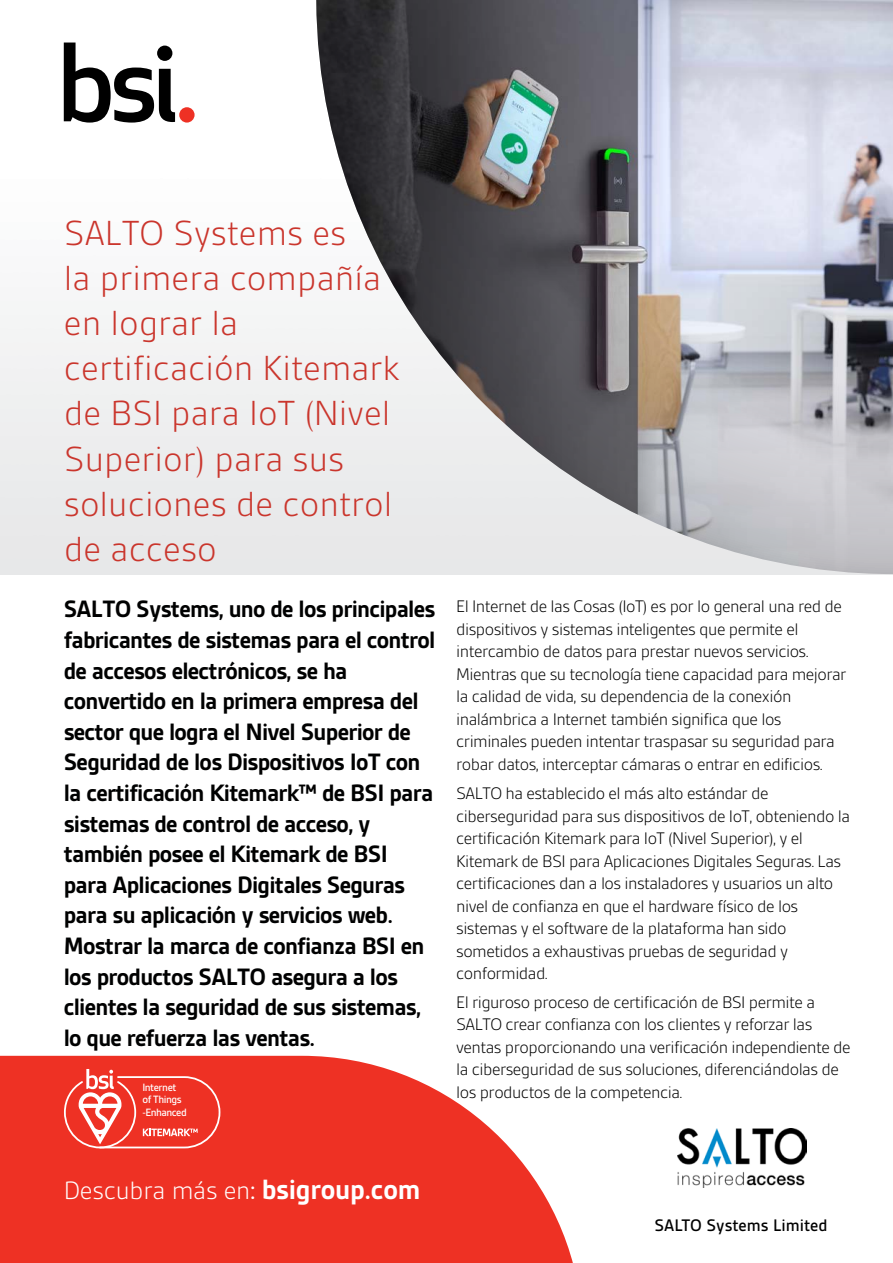
<style>
.page{position:relative;width:893px;height:1263px;background:#fff}
.page>*{position:absolute;margin:0;border:0;box-sizing:border-box;transform-origin:0 0}
.t1{font:300 37.5px/45px "BSI Gesta";color:#ca352c}
.t2{font:300 27px "BSI Gesta";letter-spacing:-.01em;color:#fff}
.t3{font:700 25.5px/30.6px "BSI Gesta";letter-spacing:-.03em;color:#000101}
.t4{font:300 18px/22.5px "BSI Gesta";letter-spacing:-.03em;color:#000}
.t5{font:500 18px "BSI Gesta";color:#000}
.t6{font:500 11.4px/12.3px "BSI Gesta";letter-spacing:-.04em;color:#fff}
.s1{font-weight:500}
.s2{font-weight:700;font-size:30px}
</style>
<div class="page">
<svg style="left:0;top:1056px;width:573px;height:207px;background:#f04d42"></svg>
<svg style="left:316px;top:0;width:577px;height:574px;background:#a2a3a8"></svg>
<svg style="left:64px;top:43px;width:111px;height:80px"></svg>
<div style="left:179px;top:107px;width:16px;height:16px;background:#ee3124;border-radius:50%"></div>
<svg style="left:64px;top:1069px;width:156px;height:79px;background:#f05247"></svg>
<img style="left:677px;top:1129px;width:130px;height:59px">
<h1 class="t1" style="left:64px;top:211px;width:337px">SALTO Systems es<br>la primera compañía en lograr la certificación Kitemark de BSI para IoT (Nivel<br>Superior) para sus soluciones de control de acceso</h1>
<p class="t3" style="left:64px;top:594px;width:373px">SALTO Systems, uno de los principales fabricantes de sistemas para el control de accesos electrónicos, se ha convertido en la primera empresa del sector que logra el Nivel Superior de Seguridad de los Dispositivos IoT con la certificación Kitemark™ de BSI para sistemas de control de acceso, y también posee el Kitemark de BSI para Aplicaciones Digitales Seguras para su aplicación y servicios web.<br>Mostrar la marca de confianza BSI en los productos SALTO asegura a los clientes la seguridad de sus sistemas, lo que refuerza las ventas.</p>
<p class="t4" style="left:456px;top:595px;width:392px">El Internet de las Cosas (IoT) es por lo general una red de dispositivos y sistemas inteligentes que permite el intercambio de datos para prestar nuevos servicios.<br>Mientras que su tecnología tiene capacidad para mejorar la calidad de vida, su dependencia de la conexión inalámbrica a Internet también significa que los criminales pueden intentar traspasar su seguridad para robar datos, interceptar cámaras o entrar en edificios.</p>
<p class="t4" style="left:456px;top:782px;width:395px">SALTO ha establecido el más alto estándar de ciberseguridad para sus dispositivos de IoT, obteniendo la certificación Kitemark para IoT (Nivel Superior), y el Kitemark de BSI para Aplicaciones Digitales Seguras. Las certificaciones dan a los instaladores y usuarios un alto nivel de confianza en que el hardware físico de los sistemas y el software de la plataforma han sido sometidos a exhaustivas pruebas de seguridad y conformidad.</p>
<p class="t4" style="left:456px;top:991px;width:396px">El riguroso proceso de certificación de BSI permite a SALTO crear confianza con los clientes y reforzar las ventas proporcionando una verificación independiente de la ciberseguridad de sus soluciones, diferenciándolas de los productos de la competencia.</p>
<p class="t6" style="left:142px;top:1081px;width:46px">Internet of Things -Enhanced</p>
<h2 class="t2" style="left:64px;top:1177px;width:358px">Descubra más en<span class="s1">:</span> <span class="s2">bsigroup.com</span></h2>
<p class="t5" style="left:654px;top:1215px;width:175px">SALTO Systems Limited</p>
</div>
